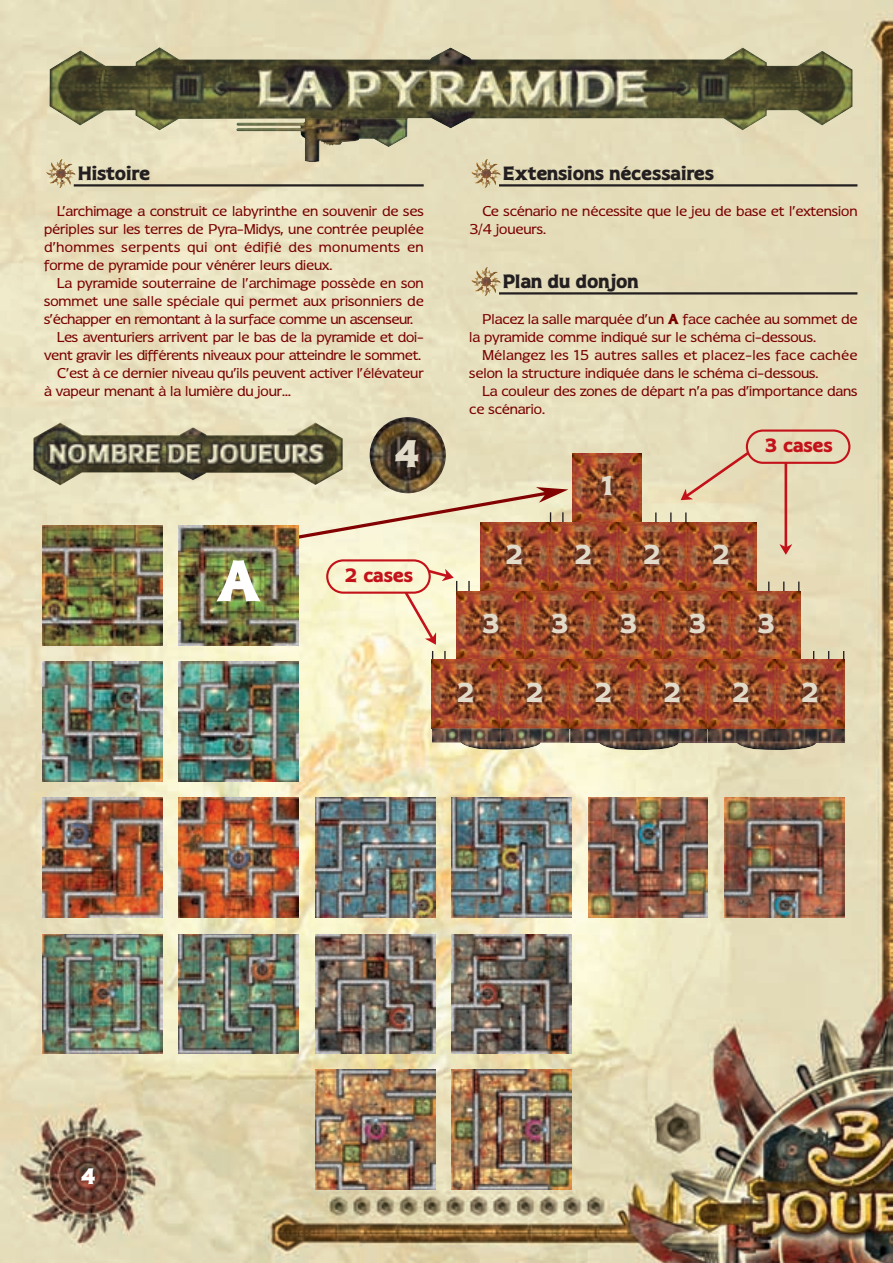
<style>
.page{position:relative;width:893px;height:1263px;background:#fff}
.page>*{position:absolute;margin:0;border:0;box-sizing:border-box;transform-origin:0 0}
.t1{font:800 54px "TF Dierama";color:#fff}
.t2{font:800 36px "TF Dierama";color:#e3dbc9}
.t3{font:800 25.5px "TF Dierama";color:#e3dbc9}
.t4{font:800 21px "TF Dierama";color:#fff}
.t5{font:800 18px "TF Dierama";color:#231f20}
.t6{font:800 18px "TF Dierama";color:#c4121a}
.t7{font:13.5px/18px "TF Dierama";color:#790100}
.t8{font:13.5px "TF Dierama";letter-spacing:-.02em;color:#790100}
.s1{font-weight:800}
</style>
<div class="page">
<img style="left:0;top:0;width:893px;height:1263px">
<hr style="left:74px;top:184px;width:350px;height:3px;background:#231f20">
<img style="left:46px;top:159px;width:29px;height:29px">
<hr style="left:499px;top:184px;width:358px;height:3px;background:#231f20">
<hr style="left:499px;top:292px;width:358px;height:3px;background:#231f20">
<img style="left:471px;top:267px;width:30px;height:29px">
<img style="left:471px;top:163px;width:30px;height:25px">
<img style="left:49px;top:47px;width:803px;height:116px">
<img style="left:33px;top:422px;width:310px;height:63px">
<img style="left:370px;top:417px;width:76px;height:76px;border-radius:50%">
<svg style="left:444px;top:651px;width:2px;height:9px"></svg>
<svg style="left:468px;top:581px;width:2px;height:10px"></svg>
<svg style="left:655px;top:512px;width:2px;height:10px"></svg>
<svg style="left:670px;top:512px;width:2px;height:10px"></svg>
<img style="left:456px;top:591px;width:69px;height:69px">
<svg style="left:525px;top:591px;width:69px;height:69px;background:#9b4b2b"></svg>
<svg style="left:594px;top:591px;width:69px;height:69px;background:#9b4b2b"></svg>
<svg style="left:663px;top:591px;width:68px;height:69px;background:#9b4c2b"></svg>
<svg style="left:731px;top:591px;width:69px;height:69px;background:#9b4b2b"></svg>
<img style="left:432px;top:660px;width:413px;height:90px">
<svg style="left:501px;top:660px;width:68px;height:69px;background:#9b4c2c"></svg>
<svg style="left:569px;top:660px;width:69px;height:69px;background:#9b4c2b"></svg>
<svg style="left:638px;top:660px;width:69px;height:69px;background:#9b4b2b"></svg>
<svg style="left:707px;top:660px;width:69px;height:69px;background:#9b4c2b"></svg>
<svg style="left:776px;top:660px;width:69px;height:69px;background:#9b4b2b"></svg>
<img style="left:573px;top:453px;width:69px;height:69px">
<img style="left:481px;top:542px;width:68px;height:49px">
<svg style="left:549px;top:522px;width:69px;height:69px;background:#9a4c2c"></svg>
<svg style="left:618px;top:522px;width:69px;height:69px;background:#9b4c2b"></svg>
<svg style="left:687px;top:555px;width:69px;height:36px;background:#9a4b2b"></svg>
<img style="left:43px;top:526px;width:119px;height:119px">
<img style="left:43px;top:662px;width:119px;height:119px">
<img style="left:179px;top:662px;width:119px;height:119px">
<img style="left:43px;top:798px;width:119px;height:119px">
<img style="left:179px;top:798px;width:119px;height:119px">
<img style="left:43px;top:934px;width:119px;height:119px">
<img style="left:179px;top:934px;width:119px;height:119px">
<img style="left:316px;top:798px;width:119px;height:119px">
<img style="left:452px;top:798px;width:119px;height:119px">
<img style="left:316px;top:934px;width:119px;height:119px">
<img style="left:452px;top:934px;width:119px;height:119px">
<img style="left:316px;top:1069px;width:119px;height:120px">
<img style="left:452px;top:1069px;width:120px;height:120px">
<img style="left:588px;top:798px;width:120px;height:119px">
<img style="left:724px;top:798px;width:120px;height:119px">
<svg style="left:326px;top:551px;width:131px;height:94px;background:#f5e6c6"></svg>
<svg style="left:681px;top:429px;width:169px;height:126px;background:#dbc2a2"></svg>
<svg style="left:281px;top:487px;width:287px;height:55px;background:#dfc9ab"></svg>
<img style="left:179px;top:526px;width:119px;height:119px">
<h3 class="t5" style="left:78px;top:163px;width:74px">Histoire</h3>
<p class="t7" style="left:44px;top:202px;width:381px;text-align:justify;text-indent:13px">L’archimage a construit ce labyrinthe en souvenir de ses périples sur les terres de Pyra-Midys, une contrée peuplée d’hommes serpents qui ont édifié des monuments en forme de pyramide pour vénérer leurs dieux.</p>
<p class="t7" style="left:57px;top:274px;width:368px">La pyramide souterraine de l’archimage possède en son</p>
<p class="t7" style="left:44px;top:292px;width:381px">sommet une salle spéciale qui permet aux prisonniers de</p>
<p class="t8" style="left:44px;top:311px;width:371px">s’échapper en remontant à la surface comme un ascenseur.</p>
<p class="t7" style="left:57px;top:328px;width:368px">Les aventuriers arrivent par le bas de la pyramide et doi-</p>
<p class="t7" style="left:44px;top:346px;width:379px">vent gravir les différents niveaux pour atteindre le sommet.</p>
<p class="t7" style="left:57px;top:364px;width:368px">C’est à ce dernier niveau qu’ils peuvent activer l’élévateur</p>
<p class="t7" style="left:44px;top:382px;width:249px">à vapeur menant à la lumière du jour…</p>
<h1 class="t1" style="left:216px;top:551px;width:46px">A</h1>
<h2 class="t2" style="left:394px;top:433px;width:27px">4</h2>
<h3 class="t6" style="left:345px;top:565px;width:70px">2 cases</h3>
<h3 class="t5" style="left:503px;top:163px;width:213px">Extensions nécessaires</h3>
<p class="t7" style="left:469px;top:202px;width:390px;text-indent:13px">Ce scénario ne nécessite que le jeu de base et l’extension<br>3/4 joueurs.</p>
<h3 class="t5" style="left:503px;top:271px;width:137px">Plan du donjon</h3>
<p class="t7" style="left:469px;top:310px;width:390px;text-indent:13px">Placez la salle marquée d’un <span class="s1">A</span> face cachée au sommet de la pyramide comme indiqué sur le schéma ci-dessous.</p>
<p class="t7" style="left:469px;top:346px;width:390px;text-indent:13px">Mélangez les 15 autres salles et placez-les face cachée selon la structure indiquée dans le schéma ci-dessous.</p>
<p class="t7" style="left:469px;top:382px;width:390px;text-indent:13px">La couleur des zones de départ n’a pas d’importance dans ce scénario.</p>
<h3 class="t3" style="left:598px;top:471px;width:20px">1</h3>
<h3 class="t3" style="left:506px;top:540px;width:20px">2</h3>
<h3 class="t3" style="left:574px;top:540px;width:20px">2</h3>
<h3 class="t3" style="left:643px;top:540px;width:20px">2</h3>
<h3 class="t3" style="left:712px;top:540px;width:20px">2</h3>
<h3 class="t6" style="left:765px;top:435px;width:70px">3 cases</h3>
<h3 class="t3" style="left:482px;top:609px;width:20px">3</h3>
<h3 class="t3" style="left:550px;top:609px;width:20px">3</h3>
<h3 class="t3" style="left:619px;top:609px;width:20px">3</h3>
<h3 class="t3" style="left:688px;top:609px;width:20px">3</h3>
<h3 class="t3" style="left:757px;top:609px;width:20px">3</h3>
<h3 class="t3" style="left:457px;top:678px;width:20px">2</h3>
<h3 class="t3" style="left:526px;top:678px;width:20px">2</h3>
<h3 class="t3" style="left:595px;top:678px;width:20px">2</h3>
<h3 class="t3" style="left:663px;top:678px;width:20px">2</h3>
<h3 class="t3" style="left:732px;top:678px;width:20px">2</h3>
<h3 class="t3" style="left:801px;top:678px;width:20px">2</h3>
<h3 class="t4" style="left:81px;top:1164px;width:17px">4</h3>
</div>
